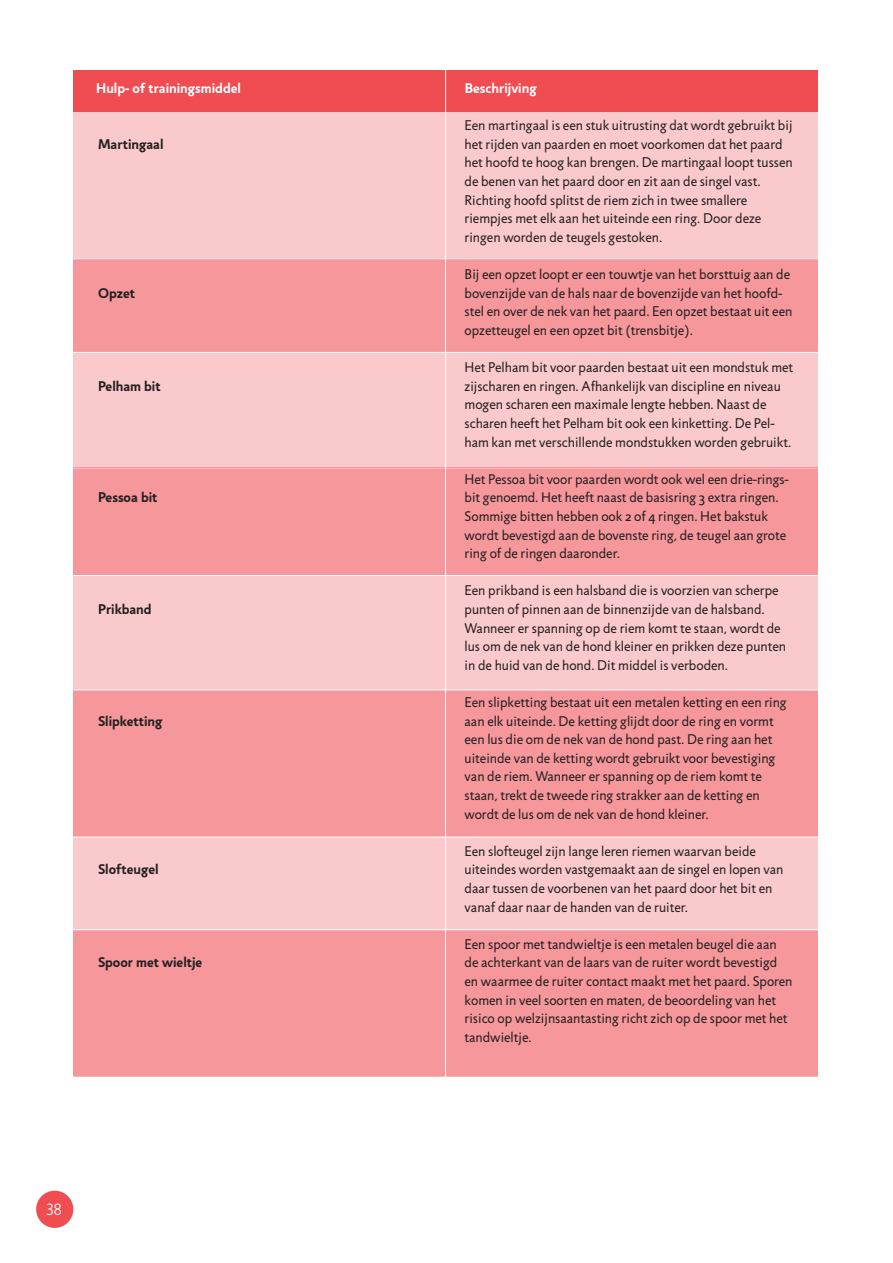
<style>
.page{position:relative;width:893px;height:1263px;background:#fff}
.page>*{position:absolute;margin:0;border:0;box-sizing:border-box;transform-origin:0 0}
.t1{font:300 16.5px "Jigsaw";color:#fff}
.t2{font:14.25px/18.6px "Jigsaw";color:#231f20}
.t3{font:700 14.25px "Jigsaw";color:#231f20}
.t4{font:700 14.25px "Jigsaw";color:#fff}
</style>
<div class="page">
<div style="left:74px;top:109px;width:744px;height:967px;background:#fac9cb"></div>
<div style="left:74px;top:70px;width:744px;height:42px;background:#ef4d52"></div>
<hr style="left:69px;top:352px;width:763px;height:1px;background:#fff">
<hr style="left:64px;top:575px;width:764px;height:1px;background:#fff">
<div style="left:74px;top:259px;width:744px;height:93px;background:#f5979b"></div>
<div style="left:74px;top:468px;width:744px;height:107px;background:#f5979b"></div>
<div style="left:74px;top:690px;width:744px;height:147px;background:#f5979b"></div>
<div style="left:74px;top:930px;width:744px;height:147px;background:#f5979b"></div>
<hr style="left:445px;top:60px;width:1px;height:1021px;background:#fff">
<hr style="left:74px;top:689px;width:763px;height:1px;background:#fff">
<hr style="left:70px;top:837px;width:763px;height:1px;background:#fff">
<hr style="left:71px;top:929px;width:764px;height:1px;background:#fff">
<div style="left:36px;top:1191px;width:37px;height:37px;background:#ef4d52;border-radius:50%"></div>
<p class="t4" style="left:96px;top:79px;width:146px">Hulp- of trainingsmiddel</p>
<p class="t4" style="left:465px;top:79px;width:73px">Beschrijving</p>
<p class="t3" style="left:98px;top:135px;width:67px">Martingaal</p>
<p class="t3" style="left:98px;top:284px;width:38px">Opzet</p>
<p class="t3" style="left:98px;top:377px;width:64px">Pelham bit</p>
<p class="t3" style="left:98px;top:489px;width:61px">Pessoa bit</p>
<p class="t3" style="left:98px;top:600px;width:55px">Prikband</p>
<p class="t3" style="left:98px;top:712px;width:66px">Slipketting</p>
<p class="t3" style="left:98px;top:861px;width:62px">Slofteugel</p>
<p class="t3" style="left:98px;top:954px;width:106px">Spoor met wieltje</p>
<p class="t2" style="left:465px;top:116px;width:330px">Een martingaal is een stuk uitrusting dat wordt gebruikt bij het rijden van paarden en moet voorkomen dat het paard het hoofd te hoog kan brengen. De martingaal loopt tussen de benen van het paard door en zit aan de singel vast.<br>Richting hoofd splitst de riem zich in twee smallere riempjes met elk aan het uiteinde een ring. Door deze ringen worden de teugels gestoken.</p>
<p class="t2" style="left:465px;top:265px;width:329px">Bij een opzet loopt er een touwtje van het borsttuig aan de bovenzijde van de hals naar de bovenzijde van het hoofd&shy;stel en over de nek van het paard. Een opzet bestaat uit een opzetteugel en een opzet bit (trensbitje).</p>
<p class="t2" style="left:465px;top:358px;width:330px">Het Pelham bit voor paarden bestaat uit een mondstuk met zijscharen en ringen. Afhankelijk van discipline en niveau mogen scharen een maximale lengte hebben. Naast de scharen heeft het Pelham bit ook een kinketting. De Pel&shy;ham kan met verschillende mondstukken worden gebruikt.</p>
<p class="t2" style="left:465px;top:470px;width:326px">Het Pessoa bit voor paarden wordt ook wel een drie-rings&shy;bit genoemd. Het heeft naast de basisring 3 extra ringen.<br>Sommige bitten hebben ook 2 of 4 ringen. Het bakstuk wordt bevestigd aan de bovenste ring, de teugel aan grote ring of de ringen daaronder.</p>
<p class="t2" style="left:465px;top:581px;width:323px">Een prikband is een halsband die is voorzien van scherpe punten of pinnen aan de binnenzijde van de halsband.<br>Wanneer er spanning op de riem komt te staan, wordt de lus om de nek van de hond kleiner en prikken deze punten in de huid van de hond. Dit middel is verboden.</p>
<p class="t2" style="left:465px;top:693px;width:324px">Een slipketting bestaat uit een metalen ketting en een ring aan elk uiteinde. De ketting glijdt door de ring en vormt een lus die om de nek van de hond past. De ring aan het uiteinde van de ketting wordt gebruikt voor bevestiging van de riem. Wanneer er spanning op de riem komt te staan, trekt de tweede ring strakker aan de ketting en wordt de lus om de nek van de hond kleiner.</p>
<p class="t2" style="left:465px;top:842px;width:320px">Een slofteugel zijn lange leren riemen waarvan beide uiteindes worden vastgemaakt aan de singel en lopen van daar tussen de voorbenen van het paard door het bit en vanaf daar naar de handen van de ruiter.</p>
<p class="t2" style="left:465px;top:935px;width:329px">Een spoor met tandwieltje is een metalen beugel die aan de achterkant van de laars van de ruiter wordt bevestigd en waarmee de ruiter contact maakt met het paard. Sporen komen in veel soorten en maten, de beoordeling van het risico op welzijnsaantasting richt zich op de spoor met het tandwieltje.</p>
<p class="t1" style="left:46px;top:1200px;width:17px">38</p>
</div>
